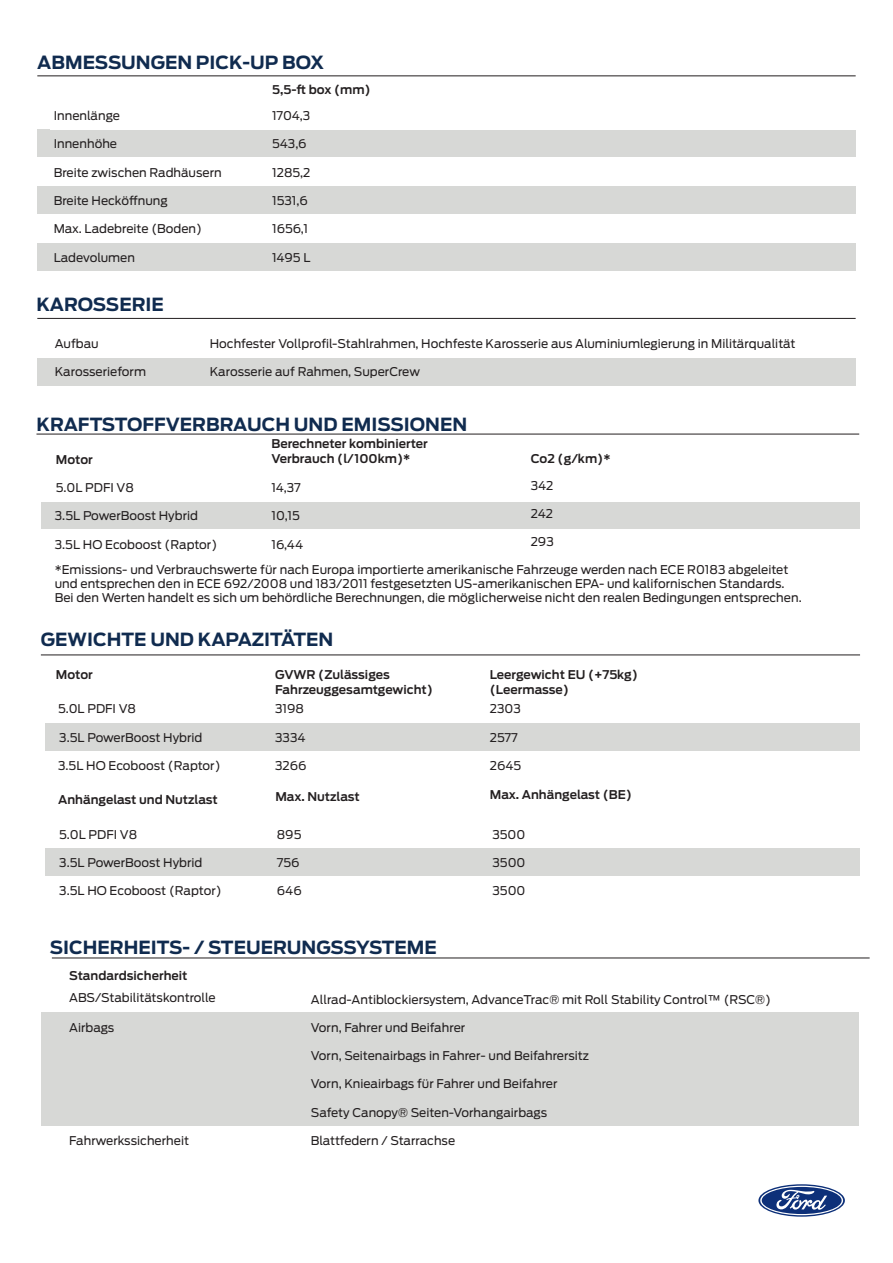
<style>
.page{position:relative;width:893px;height:1263px;background:#fff}
.page>*{position:absolute;margin:0;border:0;box-sizing:border-box;transform-origin:0 0}
.t1{font:700 18px "Ford Antenna";color:#102b4f}
.t2{font:12px/14.4px "Ford Antenna";color:#231f20}
.t3{font:600 12px/14.4px "Ford Antenna";color:#231f20}
</style>
<div class="page">
<div style="left:37px;top:129px;width:819px;height:29px;background:#d7d8d6"></div>
<div style="left:37px;top:186px;width:819px;height:28px;background:#d7d8d6"></div>
<div style="left:37px;top:243px;width:819px;height:28px;background:#d7d8d6"></div>
<div style="left:41px;top:501px;width:818px;height:29px;background:#d7d8d6"></div>
<div style="left:37px;top:358px;width:819px;height:28px;background:#d7d8d6"></div>
<div style="left:45px;top:723px;width:815px;height:28px;background:#d7d8d6"></div>
<div style="left:45px;top:848px;width:815px;height:28px;background:#d7d8d6"></div>
<hr style="left:37px;top:76px;width:819px;height:1px;background:#231f20">
<hr style="left:36px;top:434px;width:823px;height:1px;background:#231f20">
<hr style="left:37px;top:318px;width:819px;height:1px;background:#231f20">
<hr style="left:41px;top:655px;width:819px;height:1px;background:#231f20">
<svg style="left:758px;top:1184px;width:87px;height:33px"></svg>
<svg style="left:760px;top:1186px;width:83px;height:29px"></svg>
<hr style="left:52px;top:958px;width:818px;height:1px;background:#231f20">
<div style="left:41px;top:1013px;width:818px;height:113px;background:#d7d8d6"></div>
<p class="t1" style="left:37px;top:46px;width:288px">ABMESSUNGEN PICK-UP BOX</p>
<p class="t2" style="left:54px;top:107px;width:68px">Innenlänge</p>
<p class="t2" style="left:54px;top:135px;width:65px">Innenhöhe</p>
<p class="t2" style="left:54px;top:164px;width:170px">Breite zwischen Radhäusern</p>
<p class="t2" style="left:54px;top:192px;width:116px">Breite Hecköffnung</p>
<p class="t2" style="left:54px;top:220px;width:150px">Max. Ladebreite (Boden)</p>
<p class="t2" style="left:54px;top:249px;width:83px">Ladevolumen</p>
<p class="t3" style="left:272px;top:81px;width:100px">5,5-ft box (mm)</p>
<p class="t2" style="left:272px;top:107px;width:40px">1704,3</p>
<p class="t2" style="left:272px;top:135px;width:36px">543,6</p>
<p class="t2" style="left:272px;top:164px;width:40px">1285,2</p>
<p class="t2" style="left:272px;top:192px;width:37px">1531,6</p>
<p class="t2" style="left:272px;top:220px;width:38px">1656,1</p>
<p class="t2" style="left:272px;top:249px;width:40px">1495 L</p>
<p class="t1" style="left:36px;top:289px;width:129px">KAROSSERIE</p>
<p class="t2" style="left:55px;top:335px;width:45px">Aufbau</p>
<p class="t2" style="left:55px;top:363px;width:93px">Karosserieform</p>
<p class="t2" style="left:210px;top:335px;width:587px">Hochfester Vollprofil-Stahlrahmen, Hochfeste Karosserie aus Aluminiumlegierung in Militärqualität</p>
<p class="t2" style="left:210px;top:363px;width:212px">Karosserie auf Rahmen, SuperCrew</p>
<p class="t1" style="left:36px;top:408px;width:432px">KRAFTSTOFFVERBRAUCH UND EMISSIONEN</p>
<p class="t3" style="left:271px;top:435px;width:158px">Berechneter kombinierter<br>Verbrauch (l/100km)*</p>
<p class="t2" style="left:271px;top:479px;width:31px">14,37</p>
<p class="t2" style="left:271px;top:507px;width:30px">10,15</p>
<p class="t2" style="left:271px;top:536px;width:33px">16,44</p>
<p class="t3" style="left:56px;top:451px;width:39px">Motor</p>
<p class="t3" style="left:531px;top:450px;width:81px">Co2 (g/km)*</p>
<p class="t2" style="left:531px;top:477px;width:24px">342</p>
<p class="t2" style="left:531px;top:505px;width:24px">242</p>
<p class="t2" style="left:531px;top:533px;width:25px">293</p>
<p class="t2" style="left:55px;top:561px;width:748px">*Emissions- und Verbrauchswerte für nach Europa importierte amerikanische Fahrzeuge werden nach ECE R0183 abgeleitet und entsprechen den in ECE 692/2008 und 183/2011 festgesetzten US-amerikanischen EPA- und kalifornischen Standards.<br>Bei den Werten handelt es sich um behördliche Berechnungen, die möglicherweise nicht den realen Bedingungen entsprechen.</p>
<p class="t2" style="left:56px;top:479px;width:79px">5.0L PDFI V8</p>
<p class="t2" style="left:55px;top:507px;width:145px">3.5L PowerBoost Hybrid</p>
<p class="t2" style="left:55px;top:536px;width:164px">3.5L HO Ecoboost (Raptor)</p>
<p class="t1" style="left:41px;top:623px;width:294px">GEWICHTE UND KAPAZITÄTEN</p>
<p class="t3" style="left:56px;top:666px;width:39px">Motor</p>
<p class="t3" style="left:490px;top:666px;width:150px">Leergewicht EU (+75kg) (Leermasse)</p>
<p class="t2" style="left:490px;top:700px;width:33px">2303</p>
<p class="t2" style="left:490px;top:729px;width:29px">2577</p>
<p class="t2" style="left:490px;top:757px;width:33px">2645</p>
<p class="t3" style="left:275px;top:666px;width:159px">GVWR (Zulässiges<br>Fahrzeuggesamtgewicht)</p>
<p class="t2" style="left:275px;top:700px;width:30px">3198</p>
<p class="t2" style="left:275px;top:729px;width:32px">3334</p>
<p class="t2" style="left:275px;top:757px;width:33px">3266</p>
<p class="t2" style="left:58px;top:700px;width:79px">5.0L PDFI V8</p>
<p class="t2" style="left:59px;top:729px;width:145px">3.5L PowerBoost Hybrid</p>
<p class="t2" style="left:58px;top:757px;width:164px">3.5L HO Ecoboost (Raptor)</p>
<p class="t3" style="left:58px;top:791px;width:161px">Anhängelast und Nutzlast</p>
<p class="t3" style="left:490px;top:786px;width:144px">Max. Anhängelast (BE)</p>
<p class="t2" style="left:492px;top:825px;width:34px">3500</p>
<p class="t2" style="left:492px;top:854px;width:34px">3500</p>
<p class="t2" style="left:492px;top:882px;width:34px">3500</p>
<p class="t3" style="left:275px;top:788px;width:86px">Max. Nutzlast</p>
<p class="t2" style="left:277px;top:826px;width:26px">895</p>
<p class="t2" style="left:277px;top:854px;width:24px">756</p>
<p class="t2" style="left:277px;top:882px;width:26px">646</p>
<p class="t2" style="left:59px;top:826px;width:79px">5.0L PDFI V8</p>
<p class="t2" style="left:59px;top:854px;width:145px">3.5L PowerBoost Hybrid</p>
<p class="t2" style="left:59px;top:882px;width:164px">3.5L HO Ecoboost (Raptor)</p>
<p class="t1" style="left:50px;top:931px;width:389px">SICHERHEITS- / STEUERUNGSSYSTEME</p>
<p class="t3" style="left:69px;top:967px;width:120px">Standardsicherheit</p>
<p class="t2" style="left:69px;top:989px;width:148px">ABS/Stabilitätskontrolle</p>
<p class="t2" style="left:69px;top:1019px;width:47px">Airbags</p>
<p class="t2" style="left:311px;top:991px;width:462px">Allrad-Antiblockiersystem, AdvanceTrac® mit Roll Stability Control™ (RSC®)</p>
<p class="t2" style="left:311px;top:1019px;width:156px">Vorn, Fahrer und Beifahrer</p>
<p class="t2" style="left:311px;top:1047px;width:280px">Vorn, Seitenairbags in Fahrer- und Beifahrersitz</p>
<p class="t2" style="left:311px;top:1075px;width:248px">Vorn, Knieairbags für Fahrer und Beifahrer</p>
<p class="t2" style="left:311px;top:1103px;width:238px">Safety Canopy® Seiten-Vorhangairbags</p>
<p class="t2" style="left:69px;top:1132px;width:121px">Fahrwerkssicherheit</p>
<p class="t2" style="left:311px;top:1132px;width:146px">Blattfedern / Starrachse</p>
</div>
